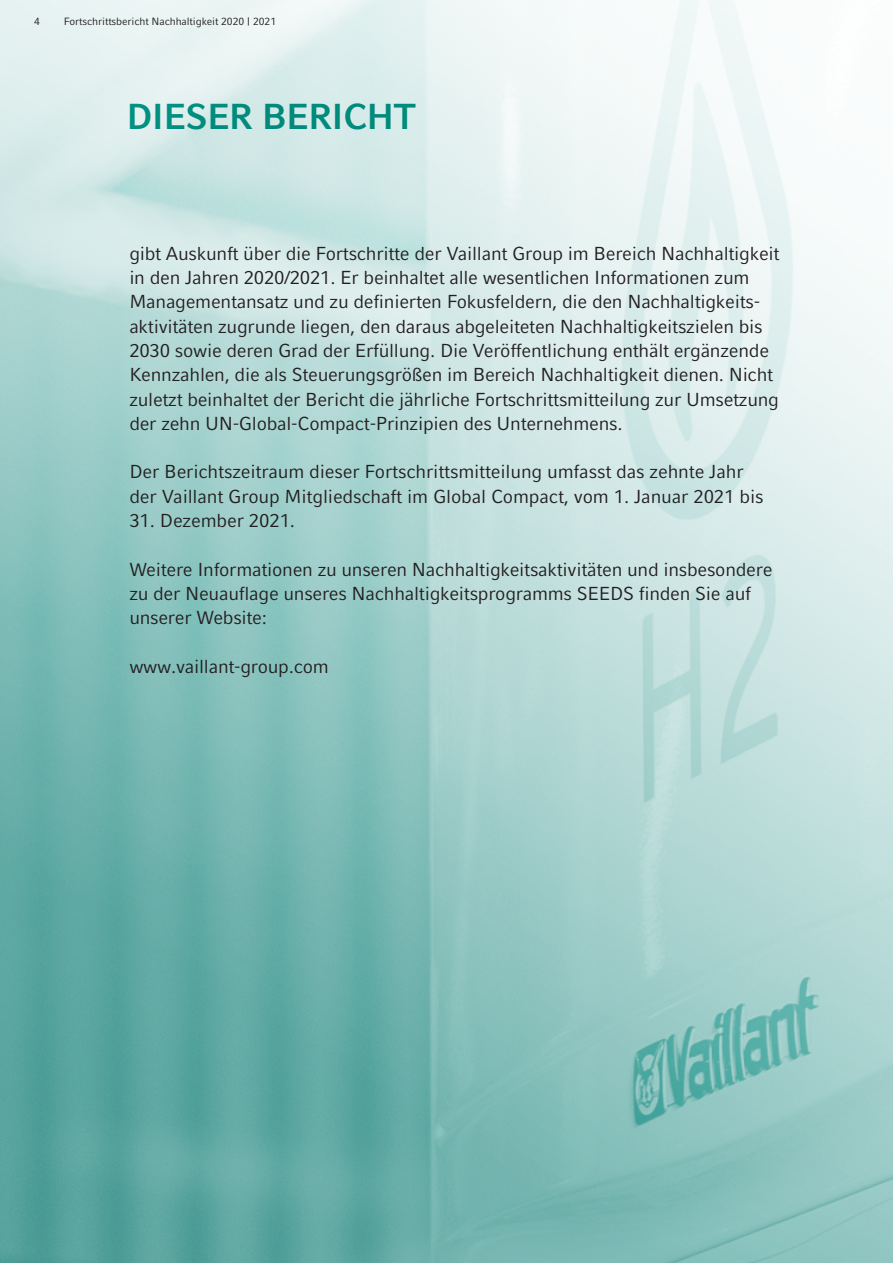
<style>
.page{position:relative;width:893px;height:1263px;background:#fff}
.page>*{position:absolute;margin:0;border:0;box-sizing:border-box;transform-origin:0 0}
.t1{font:700 36px "Compatil Fact LT Pro";letter-spacing:-.02em;color:#009385}
.t2{font:18.75px/24.3px "Compatil Fact LT Pro";letter-spacing:-.015em;color:#231f20}
.t3{font:10.5px "Compatil Fact LT Pro";letter-spacing:-.01em;color:#231f20}
</style>
<div class="page">
<img style="left:0;top:0;width:893px;height:1263px">
<p class="t3" style="left:34px;top:15px;width:7px">4</p>
<p class="t3" style="left:64px;top:15px;width:214px">Fortschrittsbericht Nachhaltigkeit 2020 | 2021</p>
<h1 class="t1" style="left:126px;top:95px;width:291px">DIESER BERICHT</h1>
<p class="t2" style="left:129px;top:241px;width:652px">gibt Auskunft über die Fortschritte der Vaillant Group im Bereich Nachhaltigkeit in den Jahren 2020/2021. Er beinhaltet alle wesentlichen Informationen zum Managementansatz und zu definierten Fokusfeldern, die den Nachhaltigkeits&shy;aktivitäten zugrunde liegen, den daraus abgeleiteten Nachhaltigkeitszielen bis 2030 sowie deren Grad der Erfüllung. Die Veröffentlichung enthält ergänzende Kennzahlen, die als Steuerungsgrößen im Bereich Nachhaltigkeit dienen. Nicht zuletzt beinhaltet der Bericht die jährliche Fortschrittsmitteilung zur Umsetzung der zehn UN-Global-Compact-Prinzipien des Unternehmens.</p>
<p class="t2" style="left:129px;top:460px;width:636px">Der Berichtszeitraum dieser Fortschrittsmitteilung umfasst das zehnte Jahr der Vaillant Group Mitgliedschaft im Global Compact, vom 1. Januar 2021 bis</p>
<p class="t2" style="left:129px;top:508px;width:167px">31. Dezember 2021.</p>
<p class="t2" style="left:129px;top:557px;width:645px">Weitere Informationen zu unseren Nachhaltigkeitsaktivitäten und insbesondere zu der Neuauflage unseres Nachhaltigkeitsprogramms SEEDS finden Sie auf unserer Website:</p>
<p class="t2" style="left:129px;top:654px;width:201px">www.vaillant-group.com</p>
</div>
